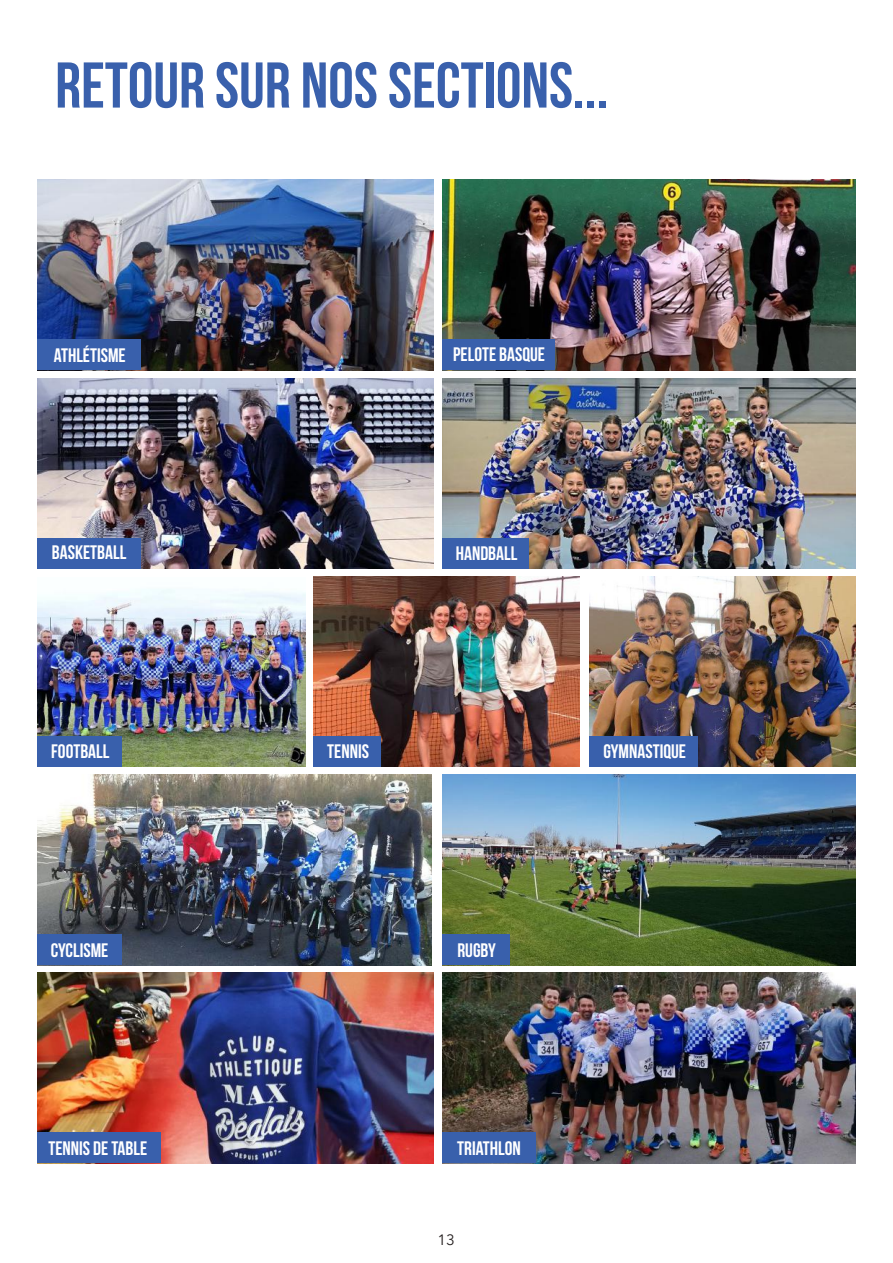
<style>
.page{position:relative;width:893px;height:1263px;background:#fff}
.page>*{position:absolute;margin:0;border:0;box-sizing:border-box;transform-origin:0 0}
.t1{font:64.5px "Bebas Neue";color:#3960ac}
.t2{font:19.5px "Bebas Neue";color:#fff}
.t3{font:15px "Avenir Next";color:#241f1f}
</style>
<div class="page">
<img style="left:37px;top:180px;width:397px;height:190px">
<img style="left:37px;top:378px;width:397px;height:191px">
<img style="left:442px;top:774px;width:414px;height:191px">
<img style="left:37px;top:774px;width:395px;height:191px">
<img style="left:37px;top:588px;width:268px;height:179px">
<img style="left:589px;top:576px;width:267px;height:191px">
<img style="left:442px;top:378px;width:414px;height:191px">
<img style="left:442px;top:180px;width:414px;height:190px">
<img style="left:37px;top:972px;width:397px;height:191px">
<img style="left:314px;top:576px;width:266px;height:191px">
<img style="left:442px;top:972px;width:414px;height:191px">
<div style="left:37px;top:339px;width:104px;height:31px;background:#3960ac"></div>
<div style="left:442px;top:339px;width:112px;height:31px;background:#3960ac"></div>
<div style="left:37px;top:538px;width:104px;height:31px;background:#3960ac"></div>
<div style="left:442px;top:538px;width:87px;height:30px;background:#3960ac"></div>
<div style="left:37px;top:934px;width:84px;height:31px;background:#3960ac"></div>
<div style="left:314px;top:736px;width:67px;height:31px;background:#3960ac"></div>
<div style="left:37px;top:736px;width:84px;height:31px;background:#3960ac"></div>
<div style="left:589px;top:736px;width:108px;height:31px;background:#3960ac"></div>
<div style="left:442px;top:934px;width:68px;height:31px;background:#3960ac"></div>
<div style="left:37px;top:1132px;width:124px;height:31px;background:#3960ac"></div>
<div style="left:442px;top:1132px;width:94px;height:31px;background:#3960ac"></div>
<h1 class="t1" style="left:55px;top:50px;width:555px">RETOUR SUR NOS SECTIONS...</h1>
<p class="t2" style="left:54px;top:345px;width:73px">ATHLÉTISME</p>
<p class="t2" style="left:453px;top:344px;width:93px">PELOTE BASQUE</p>
<p class="t2" style="left:52px;top:542px;width:76px">BASKETBALL</p>
<p class="t2" style="left:456px;top:543px;width:63px">HANDBALL</p>
<p class="t2" style="left:51px;top:740px;width:60px">FOOTBALL</p>
<p class="t2" style="left:327px;top:740px;width:43px">TENNIS</p>
<p class="t2" style="left:604px;top:740px;width:84px">GYMNASTIQUE</p>
<p class="t2" style="left:51px;top:940px;width:59px">CYCLISME</p>
<p class="t2" style="left:457px;top:939px;width:40px">RUGBY</p>
<p class="t2" style="left:48px;top:1137px;width:100px">TENNIS DE TABLE</p>
<p class="t2" style="left:457px;top:1137px;width:65px">TRIATHLON</p>
<p class="t3" style="left:437px;top:1227px;width:19px">13</p>
</div>
